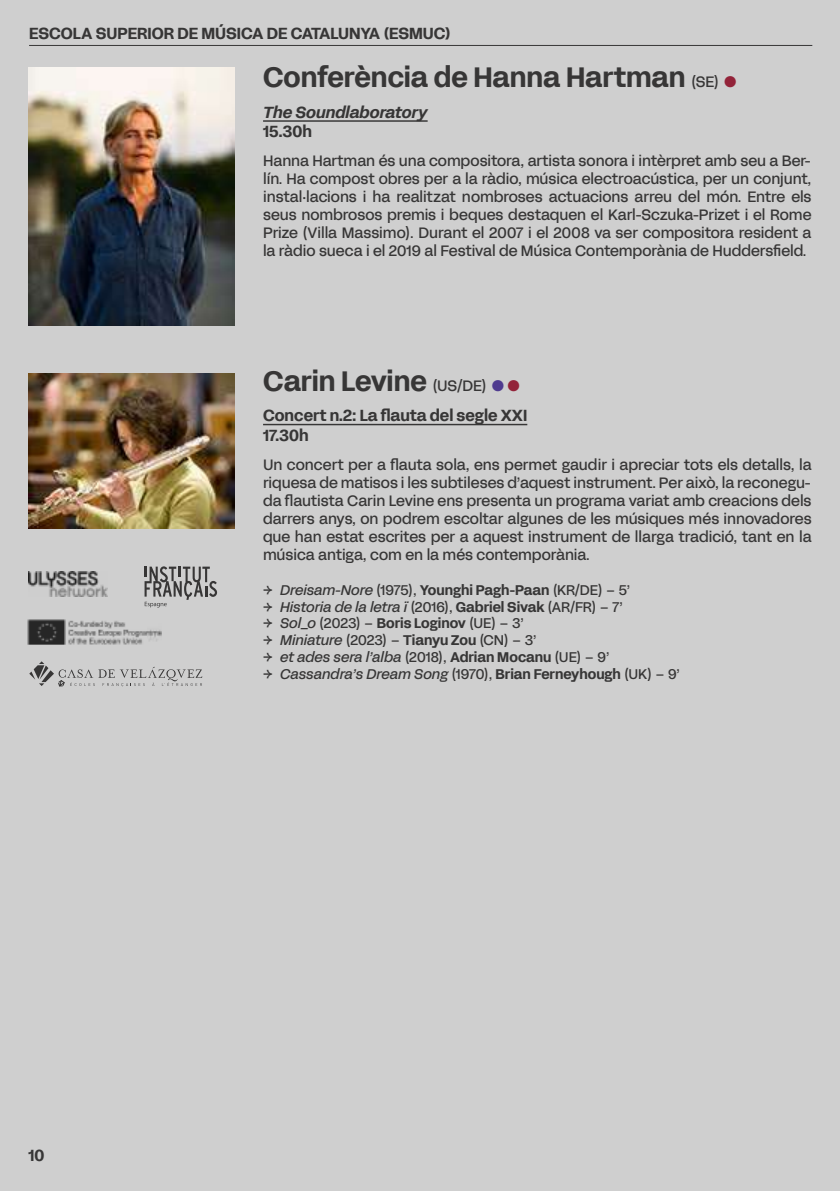
<style>
.page{position:relative;width:840px;height:1191px;background:#fff}
.page>*{position:absolute;margin:0;border:0;box-sizing:border-box;transform-origin:0 0}
.t1{font:28px "FFF Acid Grotesk Bold TRIAL";color:#373636}
.t2{font:16px/19.2px "FFF Acid Grotesk Bold TRIAL";color:#373636}
.t3{font:16px "FFF Acid Grotesk Bold Italic TRIAL";color:#373636}
.t4{font:15px/18px "FFF Acid Grotesk Regular TRIAL";color:#373636;text-align:justify}
.t5{font:14px "FFF Acid Grotesk Regular TRIAL";color:#373636}
.t6{font:14px "FFF Acid Grotesk Regular Italic TRIAL";color:#373636}
.s1{font-family:"FFF Acid Grotesk Regular TRIAL";font-size:15px}
.s2{font-family:"Arial";font-size:26px;color:#932339}
.s3{font-family:"Arial";font-size:26px;color:#4f3b8f}
.s4{font-family:"FFF Acid Grotesk Regular Italic TRIAL"}
.s5{font-family:"FFF Acid Grotesk Bold TRIAL"}
.s6{font-family:"FFF Acid Grotesk Regular TRIAL"}
</style>
<div class="page">
<div style="left:0;top:0;width:839px;height:1191px;background:#cfcfcf"></div>
<hr style="left:29px;top:45px;width:782px;height:1px;background:#373636">
<img style="left:28px;top:571px;width:79px;height:25px">
<svg style="left:29px;top:661px;width:173px;height:26px"></svg>
<svg style="left:144px;top:566px;width:73px;height:41px"></svg>
<img style="left:27px;top:619px;width:135px;height:26px">
<img style="left:28px;top:373px;width:206px;height:155px">
<img style="left:28px;top:68px;width:206px;height:258px">
<hr style="left:263px;top:120px;width:164px;height:2px;background:#373636">
<hr style="left:263px;top:424px;width:264px;height:1px;background:#373636">
<p class="t2" style="left:29px;top:23px;width:423px">ESCOLA SUPERIOR DE MÚSICA DE CATALUNYA (ESMUC)</p>
<h1 class="t1" style="left:263px;top:55px;width:476px">Conferència de Hanna Hartman <span class="s1">(SE)</span> <span class="s2">●</span></h1>
<p class="t3" style="left:263px;top:99px;width:166px">The Soundlaboratory</p>
<p class="t2" style="left:263px;top:120px;width:50px">15.30h</p>
<p class="t4" style="left:263px;top:150px;width:549px">Hanna Hartman és una compositora, artista sonora i intèrpret amb seu a Ber&shy;lín. Ha compost obres per a la ràdio, música electroacústica, per un conjunt, instal·lacions i ha realitzat nombroses actuacions arreu del món. Entre els seus nombrosos premis i beques destaquen el Karl-Sczuka-Prizet i el Rome Prize (Villa Massimo). Durant el 2007 i el 2008 va ser compositora resident a la ràdio sueca i el 2019 al Festival de Música Contemporània de Huddersfield.</p>
<p class="t2" style="left:28px;top:1144px;width:17px">10</p>
<h1 class="t1" style="left:263px;top:358px;width:260px">Carin Levine <span class="s1">(US/DE)</span> <span class="s3">●</span><span class="s2">●</span></h1>
<p class="t2" style="left:263px;top:405px;width:265px">Concert n.2: La flauta del segle XXI<br>17.30h</p>
<p class="t4" style="left:263px;top:454px;width:549px">Un concert per a flauta sola, ens permet gaudir i apreciar tots els detalls, la riquesa de matisos i les subtileses d’aquest instrument. Per això, la reconegu&shy;da flautista Carin Levine ens presenta un programa variat amb creacions dels darrers anys, on podrem escoltar algunes de les músiques més innovadores que han estat escrites per a aquest instrument de llarga tradició, tant en la música antiga, com en la més contemporània.</p>
<p class="t5" style="left:263px;top:578px;width:368px">→ <span class="s4">Dreisam-Nore</span> (1975), <span class="s5">Younghi Pagh-Paan</span> (KR/DE) – 5’</p>
<p class="t5" style="left:263px;top:595px;width:361px">→ <span class="s4">Historia de la letra ï</span> (2016), <span class="s5">Gabriel Sivak</span> (AR/FR) – 7’</p>
<p class="t5" style="left:263px;top:612px;width:262px">→ <span class="s4">Sol_o</span> (2023) – <span class="s5">Boris Loginov</span> (UE) – 3’</p>
<p class="t5" style="left:263px;top:629px;width:274px">→ <span class="s4">Miniature</span> (2023) – <span class="s5">Tianyu Zou</span> (CN) – 3’</p>
<p class="t6" style="left:263px;top:646px;width:347px"><span class="s6">→</span> et ades sera l’alba <span class="s6">(2018),</span> <span class="s5">Adrian Mocanu</span> <span class="s6">(UE) – 9’</span></p>
<p class="t6" style="left:263px;top:662px;width:418px"><span class="s6">→</span> Cassandra’s Dream Song <span class="s6">(1970),</span> <span class="s5">Brian Ferneyhough</span> <span class="s6">(UK) – 9’</span></p>
</div>
